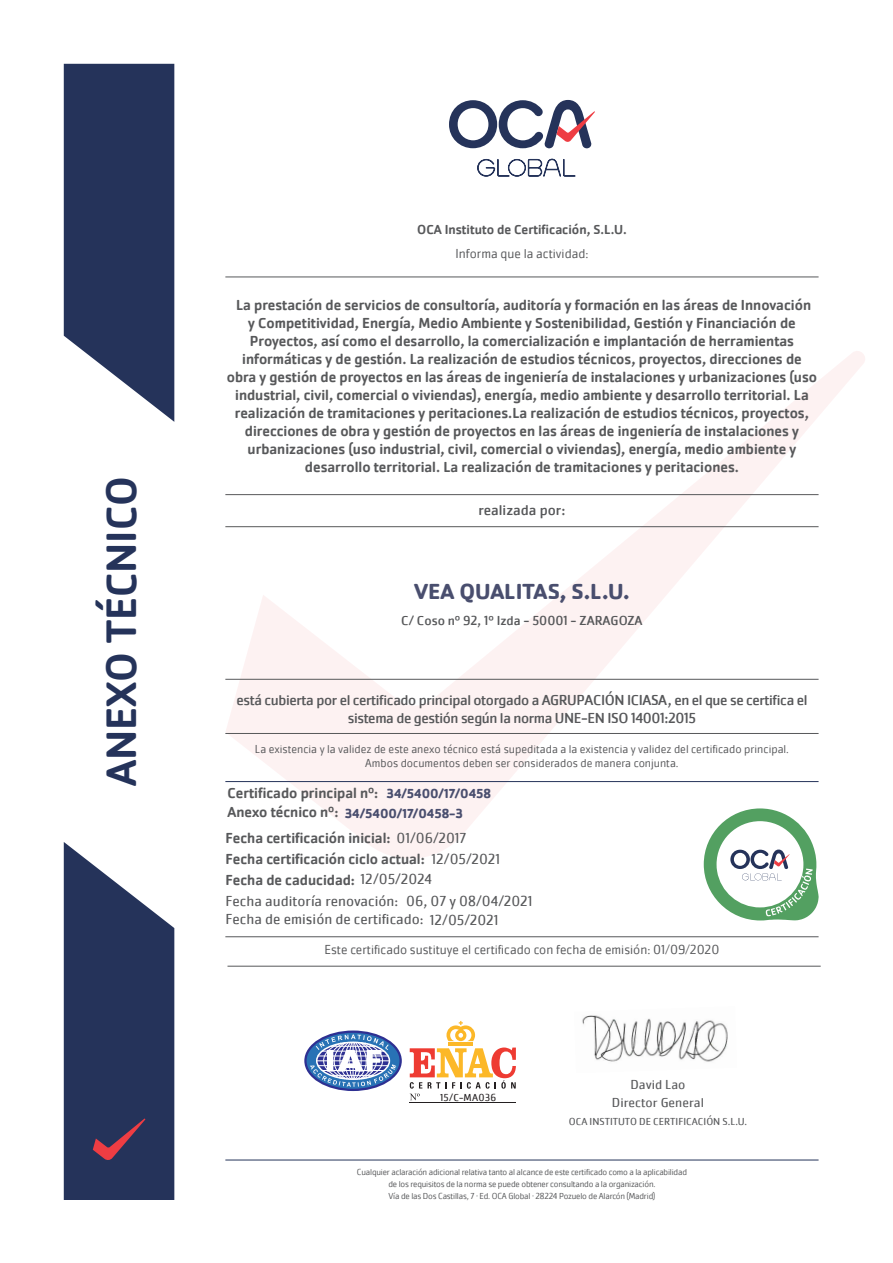
<style>
.page{position:relative;width:893px;height:1263px;background:#fff}
.page>*{position:absolute;margin:0;border:0;box-sizing:border-box;transform-origin:0 0}
.t1{font:500 43.95px "Cachet Pro";color:#25335a}
.t2{font:700 22.5px "Cachet Pro";color:#494e6e}
.t3{font:500 15px/18px "Cachet Pro";color:#57585a;text-align:center}
.t4{font:15px/18px "Cachet Pro";letter-spacing:-.025em;color:#57585a;text-align:center}
.t5{font:15px "Cachet Pro";color:#57585a}
.t6{font:15px "Cachet Pro";color:#57585a}
.t7{font:300 13.5px "Cachet Pro";color:#57585a}
.t8{font:500 13.5px "Cachet Pro";color:#57585a}
.t9{font:700 13.5px "Cachet Pro";color:#494e6e}
.t10{font:13.5px "Cachet Pro";color:#57585a}
.t11{font:13.5px "Cachet Pro";color:#57585a}
.t12{font:300 12px "Cachet Pro";color:#57585a}
.t13{font:10.5px "Cachet Pro";color:#57585a}
.t14{font:10.5px "Cachet Pro";letter-spacing:.025em;color:#231f20}
.t15{font:300 9px "Cachet Pro";letter-spacing:-.02em;color:#57585a}
.s1{font-weight:400}
</style>
<div class="page">
<svg style="left:225px;top:351px;width:640px;height:507px"></svg>
<svg style="left:64px;top:64px;width:110px;height:358px;background:#3f4b6d"></svg>
<svg style="left:449px;top:100px;width:146px;height:48px"></svg>
<svg style="left:477px;top:159px;width:99px;height:18px"></svg>
<svg style="left:64px;top:842px;width:110px;height:358px;background:#414b6d"></svg>
<hr style="left:225px;top:1160px;width:594px;height:1px;background:#25335a">
<hr style="left:225px;top:781px;width:594px;height:1px;background:#25335a">
<hr style="left:225px;top:733px;width:594px;height:1px;background:#57585a">
<hr style="left:225px;top:679px;width:594px;height:1px;background:#57585a">
<hr style="left:227px;top:966px;width:594px;height:1px;background:#57585a">
<hr style="left:225px;top:526px;width:594px;height:1px;background:#57585a">
<hr style="left:225px;top:494px;width:594px;height:1px;background:#57585a">
<hr style="left:225px;top:277px;width:594px;height:1px;background:#57585a">
<svg style="left:704px;top:808px;width:115px;height:112px"></svg>
<hr style="left:449px;top:1042px;width:24px;height:4px;background:#fcb828">
<svg style="left:446px;top:1021px;width:29px;height:20px"></svg>
<hr style="left:410px;top:1102px;width:106px;height:1px;background:#231f20">
<svg style="left:410px;top:1047px;width:106px;height:53px"></svg>
<svg style="left:305px;top:1032px;width:96px;height:58px"></svg>
<div style="left:304px;top:1030px;width:98px;height:61px;border:2px solid #2e3092;border-radius:50%"></div>
<svg style="left:310px;top:1034px;width:86px;height:53px"></svg>
<img style="left:582px;top:1015px;width:146px;height:47px">
<hr style="left:225px;top:936px;width:594px;height:1px;background:#57585a">
<p class="t1" style="left:96px;top:786px;width:311px;rotate:-90deg">ANEXO TÉCNICO</p>
<p class="t8" style="left:417px;top:222px;width:211px">OCA Instituto de Certificación, S.L.U.</p>
<p class="t7" style="left:456px;top:245px;width:134px">Informa que la actividad:</p>
<p class="t3" style="left:227px;top:296px;width:592px">La prestación de servicios de consultoría, auditoría y formación en las áreas de Innovación<br>y Competitividad, Energía, Medio Ambiente y Sostenibilidad, Gestión y Financiación de Proyectos, así como el desarrollo, la comercialización e implantación de herramientas informáticas y de gestión. La realización de estudios técnicos, proyectos, direcciones de obra y gestión de proyectos en las áreas de ingeniería de instalaciones y urbanizaciones (uso industrial, civil, comercial o viviendas), energía, medio ambiente y desarrollo territorial. La realización de tramitaciones y peritaciones.La realización de estudios técnicos, proyectos, direcciones de obra y gestión de proyectos en las áreas de ingeniería de instalaciones y urbanizaciones (uso industrial, civil, comercial o viviendas), energía, medio ambiente y desarrollo territorial. La realización de tramitaciones y peritaciones.</p>
<p class="t6" style="left:479px;top:501px;width:88px">realizada por:</p>
<p class="t2" style="left:414px;top:577px;width:217px">VEA QUALITAS, S.L.U.</p>
<p class="t10" style="left:401px;top:613px;width:243px">C/ Coso nº 92, 1º Izda - 50001 - ZARAGOZA</p>
<p class="t4" style="left:236px;top:691px;width:573px">está cubierta por el certificado principal otorgado a AGRUPACIÓN ICIASA, en el que se certifica el sistema de gestión según la norma UNE-EN ISO 14001:2015</p>
<p class="t12" style="left:255px;top:742px;width:535px">La existencia y la validez de este anexo técnico está supeditada a la existencia y validez del certificado principal.</p>
<p class="t12" style="left:365px;top:756px;width:315px">Ambos documentos deben ser considerados de manera conjunta.</p>
<p class="t3" style="left:227px;top:784px;width:152px">Certificado principal nº:</p>
<p class="t3" style="left:227px;top:803px;width:112px">Anexo técnico nº:</p>
<p class="t9" style="left:387px;top:785px;width:106px">34/5400/17/0458</p>
<p class="t9" style="left:345px;top:805px;width:120px">34/5400/17/0458-3</p>
<p class="t3" style="left:225px;top:829px;width:243px">Fecha certificación inicial: <span class="s1">01/06/2017</span></p>
<p class="t3" style="left:225px;top:850px;width:276px">Fecha certificación ciclo actual: <span class="s1">12/05/2021</span></p>
<p class="t3" style="left:225px;top:871px;width:208px">Fecha de caducidad: <span class="s1">12/05/2024</span></p>
<p class="t5" style="left:406px;top:892px;width:128px">06, 07 y 08/04/2021</p>
<p class="t5" style="left:225px;top:910px;width:275px">Fecha de emisión de certificado: 12/05/2021</p>
<p class="t5" style="left:225px;top:892px;width:174px">Fecha auditoría renovación:</p>
<p class="t7" style="left:324px;top:941px;width:396px">Este certificado sustituye el certificado con fecha de emisión: 01/09/2020</p>
<p class="t14" style="left:440px;top:1091px;width:58px">15/C-MA036</p>
<p class="t11" style="left:630px;top:1076px;width:56px">David Lao</p>
<p class="t13" style="left:569px;top:1115px;width:180px">OCA INSTITUTO DE CERTIFICACIÓN S.L.U.</p>
<p class="t11" style="left:612px;top:1094px;width:93px">Director General</p>
<p class="t15" style="left:357px;top:1166px;width:332px">Cualquier aclaración adicional relativa tanto al alcance de este certificado como a la aplicabilidad</p>
<p class="t15" style="left:388px;top:1178px;width:269px">de los requisitos de la norma se puede obtener consultando a la organización.</p>
<p class="t15" style="left:388px;top:1190px;width:268px">Vía de las Dos Castillas, 7 · Ed. OCA Global · 28224 Pozuelo de Alarcón (Madrid)</p>
</div>
